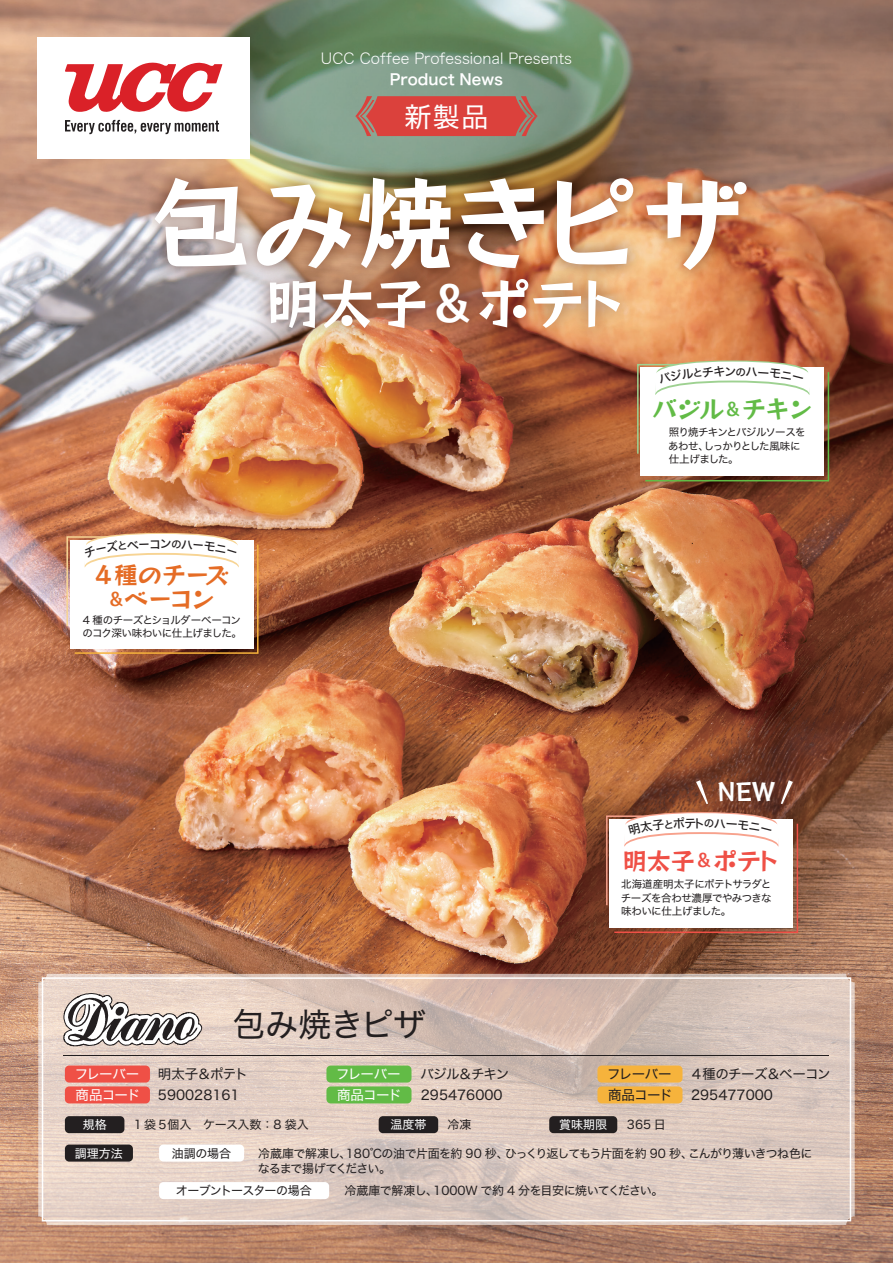
<style>
.page{position:relative;width:893px;height:1263px;background:#fff}
.page>*{position:absolute;margin:0;border:0;box-sizing:border-box;transform-origin:0 0}
.t1{font:102px "Rockn Roll One";color:#fff}
.t2{font:54px "Rockn Roll One";color:#fff}
.t3{font:33px "Hira Kaku Std W4";letter-spacing:-.02em;color:#231f20}
.t4{font:27px "Hira Kaku Std W4";color:#fff}
.t5{font:24px/24px "Rockn Roll One";letter-spacing:-.01em;color:#e56c25;text-align:center}
.t6{font:24px "Rockn Roll One";color:#ef5046}
.t7{font:24px "Rockn Roll One";letter-spacing:-.02em;color:#62bb46}
.t8{font:24px "Rockn Roll One";color:#fff}
.t9{font:15px "Hira Kaku Std N W2";color:#fff}
.t10{font:15px "Hira Kaku Std N W6";color:#fff}
.t11{font:13.5px/20.9px "Hira Kaku Std W4";color:#231f20}
.t12{font:13.5px/20.9px "Hira Kaku Std W4";letter-spacing:-.05em;color:#fff}
.t13{font:13.5px/20.9px "Hira Kaku Std W4";letter-spacing:-.05em;color:#231f20}
.t14{font:12px/15px "Hira Kaku Std W4";letter-spacing:-.04em;color:#231f20}
.t15{font:12px "Hira Kaku Std W4";letter-spacing:-.02em;color:#231f20}
.t16{font:12px "Hira Kaku Std W4";color:#fff}
.t17{font:12px "Hira Kaku Std W4";letter-spacing:-.06em;color:#231f20}
.t18{font:12px "Hira Kaku Std W5";color:#231f20}
.t19{font:10.5px/13.5px "Hira Kaku Std W4";letter-spacing:-.055em;color:#231f20;text-align:justify}
.t20{font:10.5px/13.5px "Hira Kaku Std W4";letter-spacing:-.08em;color:#231f20}
.s1{font-size:48px}
.s2{font-size:18px}
</style>
<div class="page">
<img style="left:0;top:0;width:893px;height:1263px">
<svg style="left:355px;top:96px;width:183px;height:40px;background:#ce4e47"></svg>
<div style="left:38px;top:38px;width:212px;height:121px;background:#fff"></div>
<svg style="left:65px;top:62px;width:157px;height:72px"></svg>
<img style="left:127px;top:150px;width:642px;height:156px">
<svg style="left:38px;top:974px;width:817px;height:251px;background:#ddc9be"></svg>
<div style="left:42px;top:977px;width:809px;height:244px;border:2px solid #fff"></div>
<svg style="left:63px;top:993px;width:139px;height:54px"></svg>
<div style="left:65px;top:1065px;width:85px;height:17px;background:#ef5046;border-radius:4px"></div>
<div style="left:65px;top:1086px;width:85px;height:17px;background:#ef5046;border-radius:4px"></div>
<div style="left:65px;top:1144px;width:68px;height:17px;background:#231f20;border-radius:4px"></div>
<div style="left:549px;top:1116px;width:68px;height:17px;background:#231f20;border-radius:4px"></div>
<div style="left:159px;top:1144px;width:85px;height:17px;background:#fff;border-radius:4px"></div>
<div style="left:159px;top:1182px;width:170px;height:17px;background:#fff;border-radius:4px"></div>
<div style="left:379px;top:1116px;width:59px;height:17px;background:#231f20;border-radius:4px"></div>
<div style="left:65px;top:1116px;width:59px;height:17px;background:#231f20;border-radius:4px"></div>
<div style="left:326px;top:1065px;width:85px;height:17px;background:#62bb46;border-radius:4px"></div>
<div style="left:326px;top:1086px;width:85px;height:17px;background:#62bb46;border-radius:4px"></div>
<div style="left:597px;top:1065px;width:85px;height:17px;background:#f6b33c;border-radius:4px"></div>
<div style="left:597px;top:1086px;width:85px;height:17px;background:#f6b33c;border-radius:4px"></div>
<hr style="left:64px;top:1055px;width:765px;height:1px;background:#231f20">
<img style="left:240px;top:251px;width:413px;height:110px">
<svg style="left:696px;top:780px;width:12px;height:24px"></svg>
<svg style="left:781px;top:780px;width:12px;height:24px"></svg>
<svg style="left:605px;top:812px;width:194px;height:122px"></svg>
<svg style="left:636px;top:360px;width:194px;height:122px"></svg>
<svg style="left:66px;top:533px;width:193px;height:121px"></svg>
<p class="t9" style="left:321px;top:47px;width:252px">UCC Coffee Professional Presents</p>
<p class="t10" style="left:390px;top:68px;width:115px">Product News</p>
<h3 class="t4" style="left:405px;top:96px;width:85px">新製品</h3>
<h1 class="t1" style="left:150px;top:156px;width:595px">包み焼きピザ</h1>
<h2 class="t2" style="left:266px;top:268px;width:363px">明太子<span class="s1">＆</span>ポテト</h2>
<p class="t18" style="left:160px;top:535px;width:14px">ン</p>
<h3 class="t5" style="left:95px;top:562px;width:135px">4種のチーズ<span class="s2">＆</span>ベーコン</h3>
<p class="t19" style="left:83px;top:613px;width:161px">4 種のチーズとショルダーベーコンのコク深い味わいに仕上げました。</p>
<p class="t18" style="left:724px;top:362px;width:14px">ン</p>
<h3 class="t7" style="left:652px;top:393px;width:162px">バジル<span class="s2">＆</span>チキン</h3>
<p class="t20" style="left:668px;top:426px;width:139px">照り焼チキンとバジルソースをあわせ、しっかりとした風味に仕上げました。</p>
<p class="t18" style="left:693px;top:814px;width:14px">ト</p>
<h3 class="t8" style="left:717px;top:776px;width:60px">NEW</h3>
<h3 class="t6" style="left:623px;top:845px;width:159px">明太子<span class="s2">＆</span>ポテト</h3>
<p class="t19" style="left:621px;top:877px;width:152px">北海道産明太子にポテトサラダとチーズを合わせ濃厚でやみつきな味わいに仕上げました。</p>
<p class="t12" style="left:75px;top:1063px;width:67px">フレーバー商品コード</p>
<h3 class="t3" style="left:232px;top:999px;width:195px">包み焼きピザ</h3>
<p class="t11" style="left:158px;top:1063px;width:91px">明太子＆ポテト<br>590028161</p>
<p class="t11" style="left:421px;top:1063px;width:90px">バジル＆チキン<br>295476000</p>
<p class="t11" style="left:690px;top:1063px;width:142px">４種のチーズ＆ベーコン<br>295477000</p>
<p class="t12" style="left:336px;top:1063px;width:67px">フレーバー商品コード</p>
<p class="t13" style="left:607px;top:1063px;width:67px">フレーバー商品コード</p>
<p class="t15" style="left:134px;top:1116px;width:188px">1 袋５個入　ケース入数：8 袋入　</p>
<p class="t14" style="left:448px;top:1117px;width:25px">冷凍</p>
<p class="t14" style="left:627px;top:1117px;width:40px">365 日</p>
<p class="t14" style="left:258px;top:1146px;width:556px">冷蔵庫で解凍し、180℃の油で片面を約 90 秒、ひっくり返してもう片面を約 90 秒、こんがり薄いきつね色になるまで揚げてください。</p>
<p class="t14" style="left:344px;top:1183px;width:321px">冷蔵庫で解凍し、1000W で約 4 分を目安に焼いてください。</p>
<p class="t16" style="left:83px;top:1116px;width:25px">規格</p>
<p class="t16" style="left:390px;top:1116px;width:37px">温度帯</p>
<p class="t16" style="left:559px;top:1116px;width:49px">賞味期限</p>
<p class="t14" style="left:172px;top:1146px;width:61px">油調の場合</p>
<p class="t17" style="left:176px;top:1182px;width:138px">オーブントースターの場合</p>
<p class="t16" style="left:75px;top:1144px;width:49px">調理方法</p>
</div>
